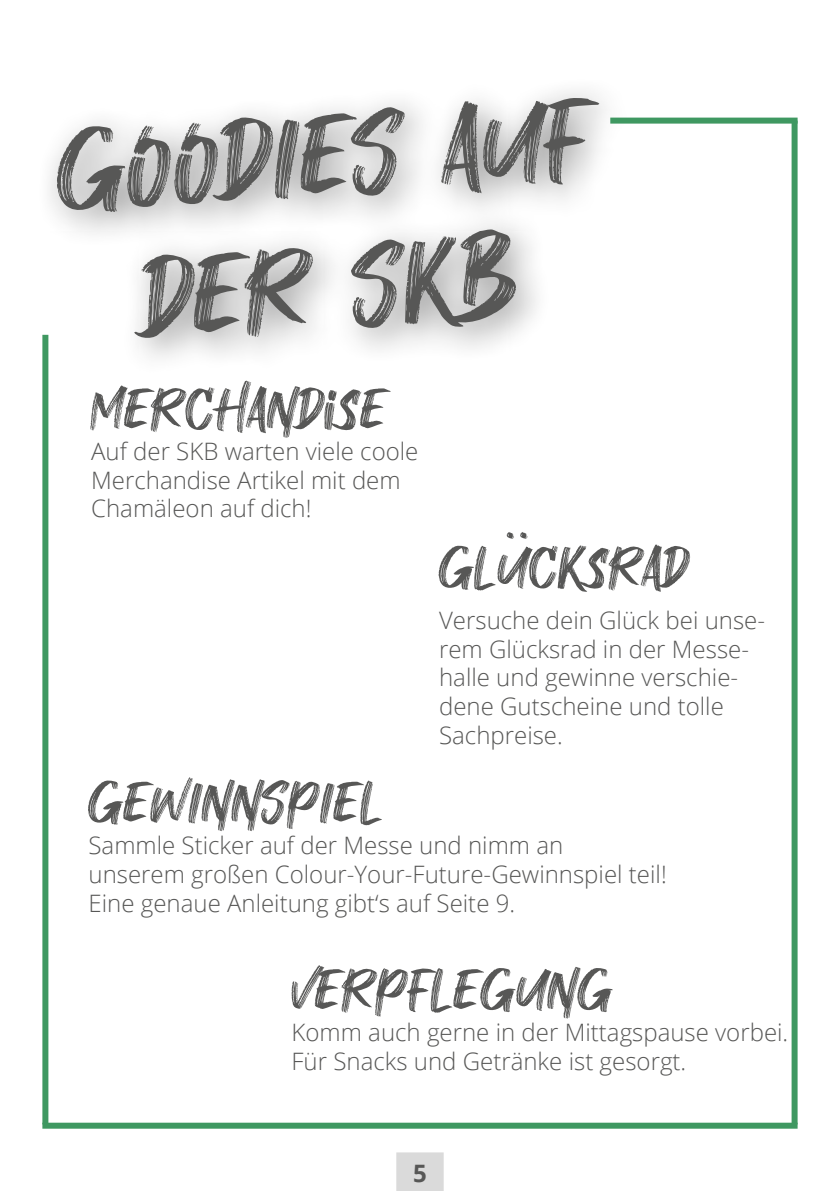
<style>
.page{position:relative;width:840px;height:1191px;background:#fff}
.page>*{position:absolute;margin:0;border:0;box-sizing:border-box;transform-origin:0 0}
.t1{font:110px/132px "Binjay";color:#575756;text-align:center}
.t2{font:56px "Binjay";color:#575756}
.t3{font:300 24px/28.8px "Open Sans";color:#575756}
.t4{font:700 24px "Open Sans";color:#575756}
</style>
<div class="page">
<div style="left:396px;top:1152px;width:47px;height:39px;background:#dadada"></div>
<div style="left:34px;top:75px;width:599px;height:301px;background:#000;opacity:.46"></div>
<div style="left:791px;top:121px;width:6px;height:1003px;background:#3f9861"></div>
<div style="left:42px;top:1122px;width:755px;height:6px;background:#3f9861"></div>
<div style="left:42px;top:335px;width:6px;height:789px;background:#3f9861"></div>
<div style="left:610px;top:118px;width:187px;height:6px;background:#3f9861"></div>
<h1 class="t1" style="left:52px;top:109px;width:535px;rotate:-4deg">GOODIES AUF<br>DER SKB</h1>
<h2 class="t2" style="left:91px;top:380px;width:298px">MERCHANDISE</h2>
<p class="t3" style="left:91px;top:436px;width:328px">Auf der SKB warten viele coole<br>Merchandise Artikel mit dem<br>Chamäleon auf dich!</p>
<h2 class="t2" style="left:439px;top:539px;width:251px">GLUCKSRAD</h2>
<h2 class="t2" style="left:506px;top:488px;width:28px">..</h2>
<p class="t3" style="left:439px;top:605px;width:327px">Versuche dein Glück bei unse&shy;rem Glücksrad in der Messe&shy;halle und gewinne verschie&shy;dene Gutscheine und tolle<br>Sachpreise.</p>
<h2 class="t2" style="left:88px;top:773px;width:296px">GEWINNSPIEL</h2>
<p class="t3" style="left:88px;top:830px;width:579px">Sammle Sticker auf der Messe und nimm an<br>unserem großen Colour-Your-Future-Gewinnspiel teil!<br>Eine genaue Anleitung gibt‘s auf Seite 9.</p>
<h2 class="t2" style="left:291px;top:961px;width:323px">VERPFLEGUNG</h2>
<p class="t3" style="left:291px;top:1017px;width:498px">Komm auch gerne in der Mittagspause vorbei.<br>Für Snacks und Getränke ist gesorgt.</p>
<p class="t4" style="left:413px;top:1155px;width:15px">5</p>
</div>
